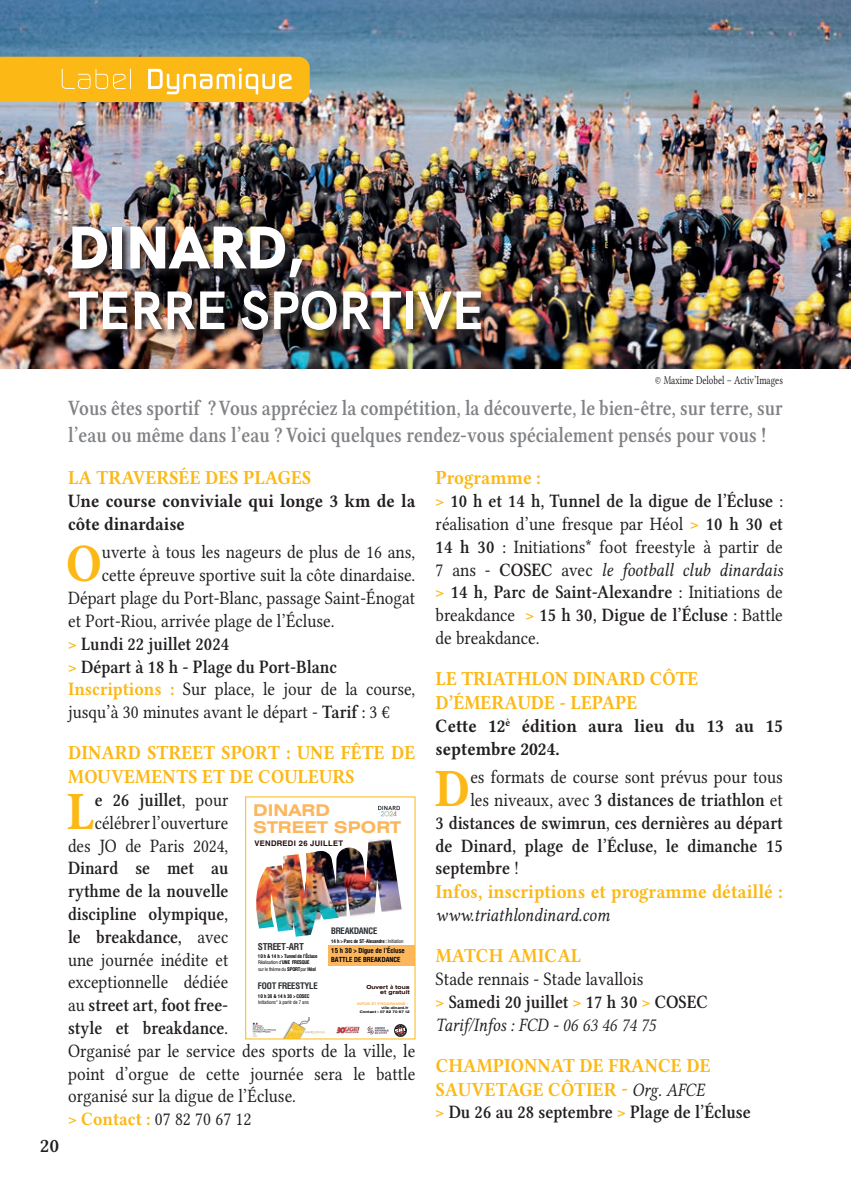
<style>
.page{position:relative;width:851px;height:1191px;background:#fff}
.page>*{position:absolute;margin:0;border:0;box-sizing:border-box;transform-origin:0 0}
.t1{font:900 60px "HK Grotesk";color:#fff}
.t2{font:700 54.2px "Libertinus Serif";color:#fcb814;scale:.9 1}
.t3{font:700 54.2px "Libertinus Serif";color:#fcb814;scale:.89 1}
.t4{font:700 54px "HK Grotesk";color:#fff}
.t5{font:600 22px/26.4px "Libertinus Serif";color:#808285;scale:.86 1}
.t6{font:700 20px/24px "Libertinus Serif";letter-spacing:.005em;color:#fcb814;scale:.9 1}
.t7{font:600 20px "Libertinus Serif";color:#231f20}
.t8{font:19px/22.8px "Libertinus Serif";color:#231f20;scale:.9 1}
.t9{font:600 19px "Libertinus Serif";color:#231f20;scale:.9 1}
.t10{font:600 19px/22.8px "Libertinus Serif";color:#231f20;text-align:justify;scale:.89 1}
.t11{font:700 19px/22.8px "Libertinus Serif";color:#231f20;scale:.9 1}
.t12{font:19px/22.8px "Libertinus Serif";color:#231f20;text-align:right;scale:.89 1}
.t13{font:italic 19px "Libertinus Serif";color:#231f20;scale:.9 1}
.t14{font:700 16.2px/16.8px "Helios Ext";color:#fcb75e}
.t15{font:12px "Libertinus Serif";color:#231f20;scale:.76 1}
.t16{font:700 9.6px "Helios Cond";letter-spacing:-.02em;color:#2d3134}
.t17{font:700 9.2px "Helios Cond";letter-spacing:-.02em;color:#2d3134}
.t18{font:700 9px "Helios Cond";letter-spacing:-.025em;color:#2d3134}
.t19{font:700 7.6px "Helios";letter-spacing:.04em;color:#230b0b}
.t20{font:700 7px/8.8px "Helios Cond";letter-spacing:-.005em;color:#000001}
.t21{font:700 5.4px/6px "Helios Ext";color:#230b0b;text-align:right}
.t22{font:700 5.2px/6.4px "Helios Cond";letter-spacing:-.025em;color:#000001}
.t23{font:5.2px "Helios Cond";letter-spacing:-.025em;color:#000001}
.t24{font:700 3.4px/3.6px "Helios Ext";color:#000001}
.t25{font:700 3.4px "Helios Ext";color:#fcb75e}
.s1{color:#fcb814}
.s2{font-weight:700;color:#fcb814}
.s3{font-weight:600}
.s4{font-weight:400}
.s5{font-weight:600;color:#fcb814}
.s6{font-family:"Noto Sans"}
.s7{font-style:italic}
.s8{font-weight:400;font-style:italic;font-size:19px;color:#231f20}
</style>
<div class="page">
<img style="left:0;top:0;width:850px;height:369px">
<div style="left:70px;top:225px;width:242px;height:62px;background:#231f20;opacity:.94"></div>
<div style="left:66px;top:288px;width:425px;height:51px;background:#231f20;opacity:.94"></div>
<svg style="left:0;top:57px;width:310px;height:45px;background:#fbbe29"></svg>
<img style="left:298px;top:839px;width:103px;height:98px">
<img style="left:256px;top:851px;width:82px;height:85px">
<img style="left:367px;top:1026px;width:22px;height:9px">
<img style="left:336px;top:1026px;width:24px;height:8px">
<img style="left:252px;top:1022px;width:24px;height:15px">
<svg style="left:394px;top:1024px;width:13px;height:12px"></svg>
<img style="left:283px;top:1017px;width:42px;height:20px">
<div style="left:328px;top:945px;width:87px;height:20px;background:#fcb75e"></div>
<img style="left:378px;top:805px;width:22px;height:11px">
<div style="left:245px;top:796px;width:170px;height:243px;border:1px solid #fcb814"></div>
<h1 class="t1" style="left:68px;top:201px;width:237px">DINARD,</h1>
<h3 class="t4" style="left:68px;top:268px;width:417px">TERRE SPORTIVE</h3>
<p class="t7" style="left:40px;top:1134px;width:21px">20</p>
<p class="t15" style="left:655px;top:373px;width:170px">© Maxime Delobel – Activ’Images</p>
<p class="t5" style="left:68px;top:396px;width:832px">Vous êtes sportif ? Vous appréciez la compétition, la découverte, le bien-être, sur terre, sur l’eau ou même dans l’eau ? Voici quelques rendez-vous spécialement pensés pour vous !</p>
<p class="t6" style="left:68px;top:465px;width:271px">LA TRAVERSÉE DES PLAGES</p>
<p class="t11" style="left:68px;top:489px;width:387px">Une course conviviale qui longe 3 km de la côte dinardaise</p>
<h2 class="t2" style="left:66px;top:526px;width:41px">O</h2>
<p class="t8" style="left:102px;top:540px;width:350px">uverte à tous les nageurs de plus de 16 ans,</p>
<p class="t8" style="left:102px;top:563px;width:350px">cette épreuve sportive suit la côte dinardaise.</p>
<p class="t8" style="left:68px;top:586px;width:387px">Départ plage du Port-Blanc, passage Saint-Énogat</p>
<p class="t8" style="left:68px;top:609px;width:297px">et Port-Riou, arrivée plage de l’Écluse.</p>
<p class="t9" style="left:68px;top:632px;width:180px"><span class="s1">&gt;</span> Lundi 22 juillet 2024</p>
<p class="t9" style="left:68px;top:655px;width:300px"><span class="s1">&gt;</span> Départ à 18 h - Plage du Port-Blanc</p>
<p class="t8" style="left:68px;top:677px;width:387px"><span class="s2">Inscriptions :</span> Sur place, le jour de la course,</p>
<p class="t8" style="left:68px;top:700px;width:359px">jusqu’à 30 minutes avant le départ - <span class="s3">Tarif :</span> 3 €</p>
<p class="t6" style="left:68px;top:740px;width:387px">DINARD STREET SPORT : UNE FÊTE DE<br>MOUVEMENTS ET DE COULEURS</p>
<h2 class="t3" style="left:67px;top:773px;width:33px">L</h2>
<p class="t12" style="left:68px;top:788px;width:181px"><span class="s3">e 26 juillet</span>, pour célébrer l’ouverture des JO de Paris 2024,</p>
<p class="t10" style="left:68px;top:857px;width:181px">Dinard se met au rythme de la nouvelle discipline olympique, le breakdance, <span class="s4">avec une journée inédite et exceptionnelle dédiée au</span> street art, foot free&shy;style et breakdance.</p>
<p class="t8" style="left:68px;top:1039px;width:387px">Organisé par le service des sports de la ville, le point d’orgue de cette journée sera le battle organisé sur la digue de l’Écluse.<br><span class="s5">&gt;</span> <span class="s2">Contact :</span> 07 82 70 67 12</p>
<p class="t14" style="left:253px;top:802px;width:149px">DINARD<br>STREET SPORT</p>
<p class="t19" style="left:254px;top:838px;width:90px">VENDREDI 26 JUILLET</p>
<p class="t18" style="left:331px;top:924px;width:48px">BREAKDANCE</p>
<p class="t22" style="left:331px;top:937px;width:74px">14 h &gt; Parc de ST-Alexandre : <span class="s4">Initiation</span></p>
<p class="t20" style="left:331px;top:946px;width:75px">15 h 30 &gt; Digue de l’Écluse<br>BATTLE DE BREAKDANCE</p>
<p class="t16" style="left:258px;top:940px;width:47px">STREET-ART</p>
<p class="t22" style="left:258px;top:952px;width:61px">10 h &amp; 14 h &gt; Tunnel de l’Écluse<br><span class="s4">Réalisation d’</span>UNE FRESQUE<br><span class="s4">sur le thème du</span> SPORT<span class="s4">par</span> Héol</p>
<p class="t17" style="left:258px;top:980px;width:61px">FOOT FREESTYLE</p>
<p class="t21" style="left:366px;top:983px;width:45px">Ouvert <span class="s6">à</span> tous et gratuit</p>
<p class="t22" style="left:258px;top:992px;width:53px">10 h 30 &amp; 14 h 30 &gt; COSEC</p>
<p class="t23" style="left:258px;top:999px;width:52px">Initiations* à partir de 7 ans</p>
<p class="t25" style="left:357px;top:1001px;width:53px">INFOS ET PROGRAMME :</p>
<p class="t24" style="left:360px;top:1006px;width:51px;text-indent:21px">ville-dinard.fr<br>Contact : 07 82 70 67 12</p>
<p class="t6" style="left:435px;top:465px;width:118px">Programme :</p>
<p class="t8" style="left:435px;top:489px;width:387px;text-align:justify"><span class="s5">&gt;</span> <span class="s3">10 h et 14 h, Tunnel de la digue de l’Écluse : </span>réalisation d’une fresque par Héol <span class="s5">&gt;</span> <span class="s3">10 h 30 et 14 h 30 :</span> Initiations* foot freestyle à partir de 7 ans - <span class="s3">COSEC</span> avec <span class="s7">le football club dinardais </span><span class="s5">&gt;</span> <span class="s3">14 h, Parc de Saint-Alexandre :</span> Initiations de breakdance <span class="s5">&gt;</span> <span class="s3">15 h 30, Digue de l’Écluse :</span> Battle de breakdance.</p>
<p class="t6" style="left:435px;top:666px;width:293px">LE TRIATHLON DINARD CÔTE<br>D’ÉMERAUDE - LEPAPE</p>
<p class="t11" style="left:435px;top:714px;width:387px">Cette 12<sup>è</sup> édition aura lieu du 13 au 15 septembre 2024.</p>
<h2 class="t2" style="left:434px;top:751px;width:41px">D</h2>
<p class="t8" style="left:470px;top:765px;width:349px">es formats de course sont prévus pour tous</p>
<p class="t9" style="left:470px;top:789px;width:349px"><span class="s4">les niveaux, avec</span> 3 distances de triathlon <span class="s4">et</span></p>
<p class="t9" style="left:435px;top:811px;width:387px">3 distances de swimrun<span class="s4">,</span> ces dernières au départ</p>
<p class="t9" style="left:435px;top:834px;width:387px">de Dinard, plage de l’Écluse, le dimanche 15</p>
<p class="t9" style="left:435px;top:857px;width:94px">septembre <span class="s4">!</span></p>
<p class="t6" style="left:435px;top:879px;width:387px">Infos, inscriptions et programme détaillé :</p>
<p class="t13" style="left:435px;top:903px;width:195px">www.triathlondinard.com</p>
<p class="t6" style="left:435px;top:943px;width:163px">MATCH AMICAL</p>
<p class="t8" style="left:435px;top:967px;width:304px">Stade rennais - Stade lavallois<br><span class="s5">&gt;</span> <span class="s3">Samedi 20 juillet</span> <span class="s5">&gt;</span> <span class="s3">17 h 30</span> <span class="s5">&gt;</span> <span class="s3">COSEC<br></span><span class="s7">Tarif/Infos : FCD - 06 63 46 74 75</span></p>
<p class="t6" style="left:435px;top:1052px;width:307px">CHAMPIONNAT DE FRANCE DE<br>SAUVETAGE CÔTIER - <span class="s8">Org. AFCE</span></p>
<p class="t9" style="left:435px;top:1101px;width:351px"><span class="s1">&gt;</span> Du 26 au 28 septembre <span class="s1">&gt;</span> Plage de l’Écluse</p>
</div>
